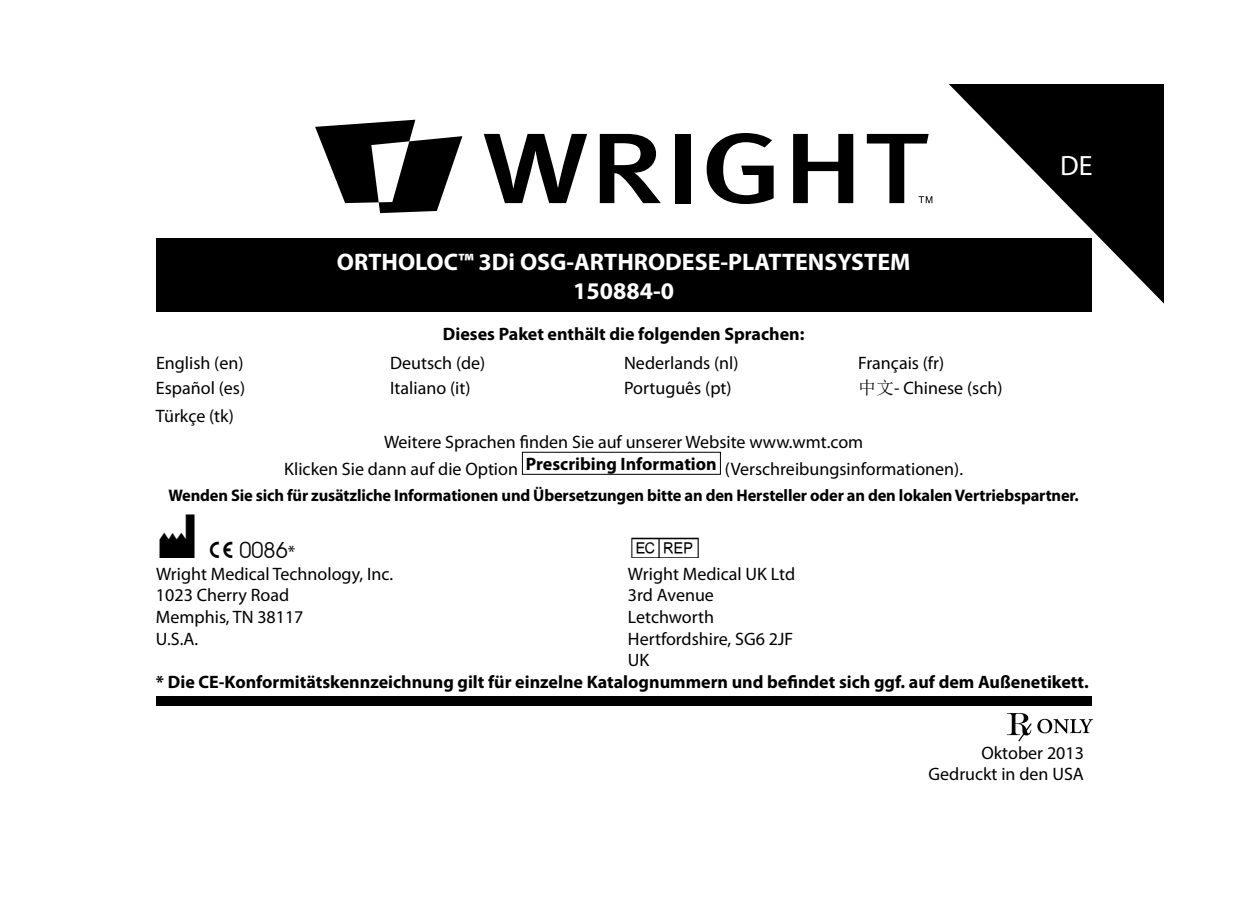
<style>
.page{position:relative;width:1248px;height:924px;background:#fff}
.page>*{position:absolute;margin:0;border:0;box-sizing:border-box;transform-origin:0 0}
.t1{font:48px "mdd en 980";color:#000}
.t2{font:28px "Myriad Pro";color:#fff}
.t3{font:700 24px/28.8px "Myriad Pro";color:#fff;text-align:center}
.t4{font:18px/21.6px "Myriad Pro";color:#000;text-align:center}
.t5{font:700 18px "Myriad Pro";color:#000}
.t6{font:18px "mdd en 980";color:#000}
.t7{font:700 16.8px "Myriad Pro";letter-spacing:-.01em;color:#000}
.s1{font-family:"Sim Sun"}
.s2{font-family:"Myriad Pro"}
</style>
<div class="page">
<svg style="left:949px;top:84px;width:215px;height:220px;fill:#000"></svg>
<div style="left:156px;top:239px;width:935px;height:73px;background:#000"></div>
<div style="left:522px;top:452px;width:199px;height:23px;border:1px solid #000"></div>
<div style="left:156px;top:696px;width:935px;height:10px;background:#000"></div>
<svg style="left:1007px;top:713px;width:86px;height:28px"></svg>
<svg style="left:484px;top:134px;width:103px;height:69px"></svg>
<svg style="left:600px;top:134px;width:61px;height:69px"></svg>
<div style="left:675px;top:134px;width:15px;height:69px;background:#000"></div>
<svg style="left:707px;top:133px;width:67px;height:71px"></svg>
<svg style="left:793px;top:134px;width:60px;height:69px"></svg>
<svg style="left:315px;top:120px;width:147px;height:93px"></svg>
<svg style="left:867px;top:134px;width:65px;height:69px"></svg>
<h3 class="t3" style="left:337px;top:247px;width:575px">ORTHOLOC™ 3Di OSG-ARTHRODESE-PLATTENSYSTEM<br>150884-0</h3>
<p class="t5" style="left:443px;top:322px;width:363px">Dieses Paket enthält die folgenden Sprachen:</p>
<h2 class="t2" style="left:1060px;top:148px;width:34px">DE</h2>
<p class="t4" style="left:156px;top:352px;width:89px">English (en)</p>
<p class="t4" style="left:390px;top:352px;width:97px">Deutsch (de)</p>
<p class="t4" style="left:624px;top:352px;width:116px">Nederlands (nl)</p>
<p class="t4" style="left:858px;top:352px;width:88px">Français (fr)</p>
<p class="t4" style="left:156px;top:377px;width:91px">Español (es)</p>
<p class="t4" style="left:390px;top:377px;width:82px">Italiano (it)</p>
<p class="t4" style="left:624px;top:377px;width:109px">Português (pt)</p>
<p class="t4" style="left:858px;top:377px;width:146px"><span class="s1">中文</span>- Chinese (sch)</p>
<p class="t4" style="left:156px;top:405px;width:79px">Türkçe (tk)</p>
<p class="t4" style="left:284px;top:428px;width:680px;line-height:26.8px">Weitere Sprachen finden Sie auf unserer Website www.wmt.com<br>Klicken Sie dann auf die Option <sup>Prescribing</sup> <sup>Information</sup> (Verschreibungsinformationen).</p>
<p class="t7" style="left:169px;top:484px;width:912px">Wenden Sie sich für zusätzliche Informationen und Übersetzungen bitte an den Hersteller oder an den lokalen Vertriebspartner.</p>
<h1 class="t1" style="left:156px;top:514px;width:41px">M</h1>
<p class="t4" style="left:156px;top:563px;width:239px">Wright Medical Technology, Inc.</p>
<p class="t6" style="left:209px;top:542px;width:87px">C 0086<span class="s2">*</span></p>
<h1 class="t1" style="left:628px;top:514px;width:74px">P</h1>
<p class="t4" style="left:628px;top:563px;width:169px">Wright Medical UK Ltd</p>
<p class="t4" style="left:156px;top:584px;width:135px">1023 Cherry Road</p>
<p class="t4" style="left:628px;top:584px;width:87px">3rd Avenue</p>
<p class="t4" style="left:156px;top:606px;width:149px">Memphis, TN 38117</p>
<p class="t4" style="left:628px;top:606px;width:88px">Letchworth</p>
<p class="t4" style="left:156px;top:628px;width:44px">U.S.A.</p>
<p class="t4" style="left:628px;top:628px;width:167px;text-align:left">Hertfordshire, SG6 2JF<br>UK</p>
<p class="t5" style="left:156px;top:670px;width:934px">* Die CE-Konformitätskennzeichnung gilt für einzelne Katalognummern und befindet sich ggf. auf dem Außenetikett.</p>
<p class="t4" style="left:929px;top:741px;width:157px;text-align:right">Oktober 2013<br>Gedruckt in den USA</p>
</div>
